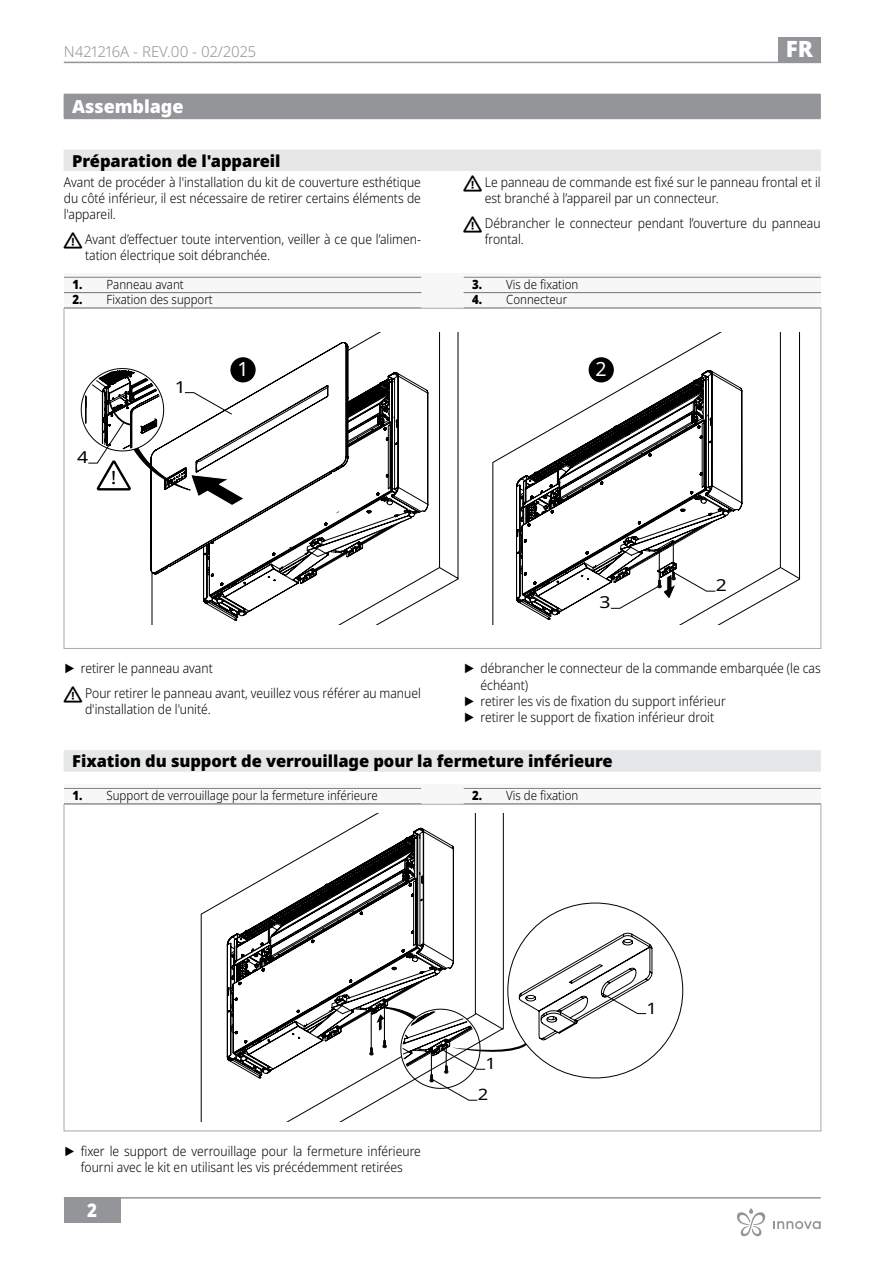
<style>
.page{position:relative;width:893px;height:1263px;background:#fff}
.page>*{position:absolute;margin:0;border:0;box-sizing:border-box;transform-origin:0 0}
.t1{font:900 22.5px "Noto Sans";color:#fff}
.t2{font:19.5px "Noto Sans";color:#fff}
.t3{font:900 18.75px "Noto Sans";color:#fff;scale:.9 1}
.t4{font:18.3px "Noto Sans";color:#000;scale:1.18 1}
.t5{font:900 18px "Noto Sans";letter-spacing:-.005em;color:#fff}
.t6{font:900 16.5px "Noto Sans";letter-spacing:-.005em;color:#000}
.t7{font:16.5px "Noto Sans";color:#000;scale:1.18 1}
.t8{font:15.75px/30.9px "Noto Sans";color:#000;text-align:center;scale:1.18 1}
.t9{font:300 15px "Noto Sans";color:#939598}
.t10{font:300 13.5px/16.2px "Noto Sans";color:#000;scale:.9 1}
.t11{font:300 12.75px "Noto Sans";color:#000;scale:.9 1}
.s1{font-weight:900}
.s2{font-family:"Arial";font-weight:400}
</style>
<div class="page">
<div style="left:778px;top:38px;width:43px;height:25px;background:#939598"></div>
<hr style="left:64px;top:62px;width:757px;height:1px;background:#939598">
<hr style="left:64px;top:1197px;width:757px;height:1px;background:#939598">
<div style="left:64px;top:1197px;width:57px;height:25px;background:#939598"></div>
<div style="left:64px;top:95px;width:757px;height:24px;background:#939598"></div>
<div style="left:64px;top:94px;width:757px;height:24px;background:#939598"></div>
<div style="left:64px;top:150px;width:757px;height:21px;background:#e6e7e8"></div>
<div style="left:64px;top:273px;width:757px;height:35px;background:#f7f7f7"></div>
<hr style="left:64px;top:277px;width:357px;height:1px;background:#808285">
<hr style="left:64px;top:292px;width:357px;height:1px;background:#808285">
<hr style="left:464px;top:277px;width:357px;height:1px;background:#808285">
<hr style="left:464px;top:292px;width:357px;height:1px;background:#808285">
<svg style="left:492px;top:452px;width:18px;height:172px"></svg>
<svg style="left:510px;top:332px;width:291px;height:292px"></svg>
<svg style="left:80px;top:332px;width:379px;height:292px"></svg>
<div style="left:230px;top:357px;width:26px;height:25px;background:#000;border-radius:50%"></div>
<div style="left:589px;top:357px;width:25px;height:25px;background:#000;border-radius:50%"></div>
<div style="left:64px;top:750px;width:757px;height:21px;background:#e6e7e8"></div>
<div style="left:64px;top:784px;width:757px;height:20px;background:#f7f7f7"></div>
<hr style="left:64px;top:788px;width:357px;height:1px;background:#808285">
<hr style="left:64px;top:803px;width:357px;height:1px;background:#808285">
<hr style="left:464px;top:788px;width:357px;height:1px;background:#808285">
<hr style="left:464px;top:803px;width:357px;height:1px;background:#808285">
<svg style="left:200px;top:903px;width:20px;height:218px"></svg>
<svg style="left:288px;top:814px;width:216px;height:307px"></svg>
<svg style="left:220px;top:834px;width:432px;height:266px"></svg>
<svg style="left:773px;top:1221px;width:48px;height:8px"></svg>
<svg style="left:737px;top:1208px;width:29px;height:28px"></svg>
<p class="t9" style="left:64px;top:41px;width:194px">N421216A - Rev.00 - 02/2025</p>
<h1 class="t1" style="left:786px;top:32px;width:29px">FR</h1>
<h3 class="t5" style="left:72px;top:93px;width:113px">Assemblage</h3>
<p class="t6" style="left:72px;top:148px;width:210px">Préparation de l'appareil</p>
<p class="t10" style="left:64px;top:174px;width:398px;text-align:justify">Avant de procéder à l'installation du kit de couverture esthétique du côté inférieur, il est nécessaire de retirer certains éléments de l'appareil.</p>
<p class="t10" style="left:85px;top:231px;width:375px">Avant d’effectuer toute intervention, veiller à ce que l’alimen&shy;tation électrique soit débranchée.</p>
<p class="t11" style="left:73px;top:275px;width:125px"><span class="s1">1.</span> Panneau avant</p>
<p class="t11" style="left:73px;top:291px;width:157px"><span class="s1">2.</span> Fixation des support</p>
<p class="t10" style="left:485px;top:174px;width:375px">Le panneau de commande est fixé sur le panneau frontal et il est branché à l’appareil par un connecteur.</p>
<p class="t10" style="left:485px;top:215px;width:375px">Débrancher le connecteur pendant l’ouverture du panneau frontal.</p>
<p class="t11" style="left:472px;top:275px;width:120px"><span class="s1">3.</span> Vis de fixation</p>
<p class="t11" style="left:472px;top:291px;width:107px"><span class="s1">4.</span> Connecteur</p>
<p class="t7" style="left:77px;top:445px;width:11px">4</p>
<h3 class="t4" style="left:111px;top:464px;width:6px">!</h3>
<p class="t7" style="left:175px;top:375px;width:11px">1</p>
<h2 class="t2" style="left:237px;top:356px;width:13px">1</h2>
<h2 class="t2" style="left:596px;top:356px;width:13px">2</h2>
<p class="t7" style="left:599px;top:590px;width:11px">3</p>
<p class="t7" style="left:716px;top:573px;width:11px">2</p>
<p class="t10" style="left:463px;top:661px;width:398px"><span class="s2">►</span> débrancher le connecteur de la commande embarquée (le cas</p>
<p class="t10" style="left:480px;top:677px;width:55px">échéant)</p>
<p class="t10" style="left:463px;top:693px;width:293px"><span class="s2">►</span> retirer les vis de fixation du support inférieur</p>
<p class="t10" style="left:463px;top:709px;width:280px"><span class="s2">►</span> retirer le support de fixation inférieur droit</p>
<p class="t6" style="left:72px;top:749px;width:542px">Fixation du support de verrouillage pour la fermeture inférieure</p>
<p class="t11" style="left:73px;top:786px;width:341px"><span class="s1">1.</span> Support de verrouillage pour la fermeture inférieure</p>
<p class="t11" style="left:472px;top:786px;width:120px"><span class="s1">2.</span> Vis de fixation</p>
<p class="t10" style="left:85px;top:656px;width:375px;line-height:24.8px;text-indent:-21px"><span class="s2">►</span> retirer le panneau avant<br>Pour retirer le panneau avant, veuillez vous référer au manuel</p>
<p class="t10" style="left:85px;top:702px;width:141px">d'installation de l'unité.</p>
<p class="t10" style="left:64px;top:1143px;width:398px;text-align:center"><span class="s2">►</span> fixer le support de verrouillage pour la fermeture inférieure fourni avec le kit en utilisant les vis précédemment retirées</p>
<h3 class="t3" style="left:87px;top:1196px;width:12px">2</h3>
<p class="t8" style="left:478px;top:1048px;width:17px">1<br>2</p>
<p class="t8" style="left:646px;top:993px;width:10px">1</p>
</div>
